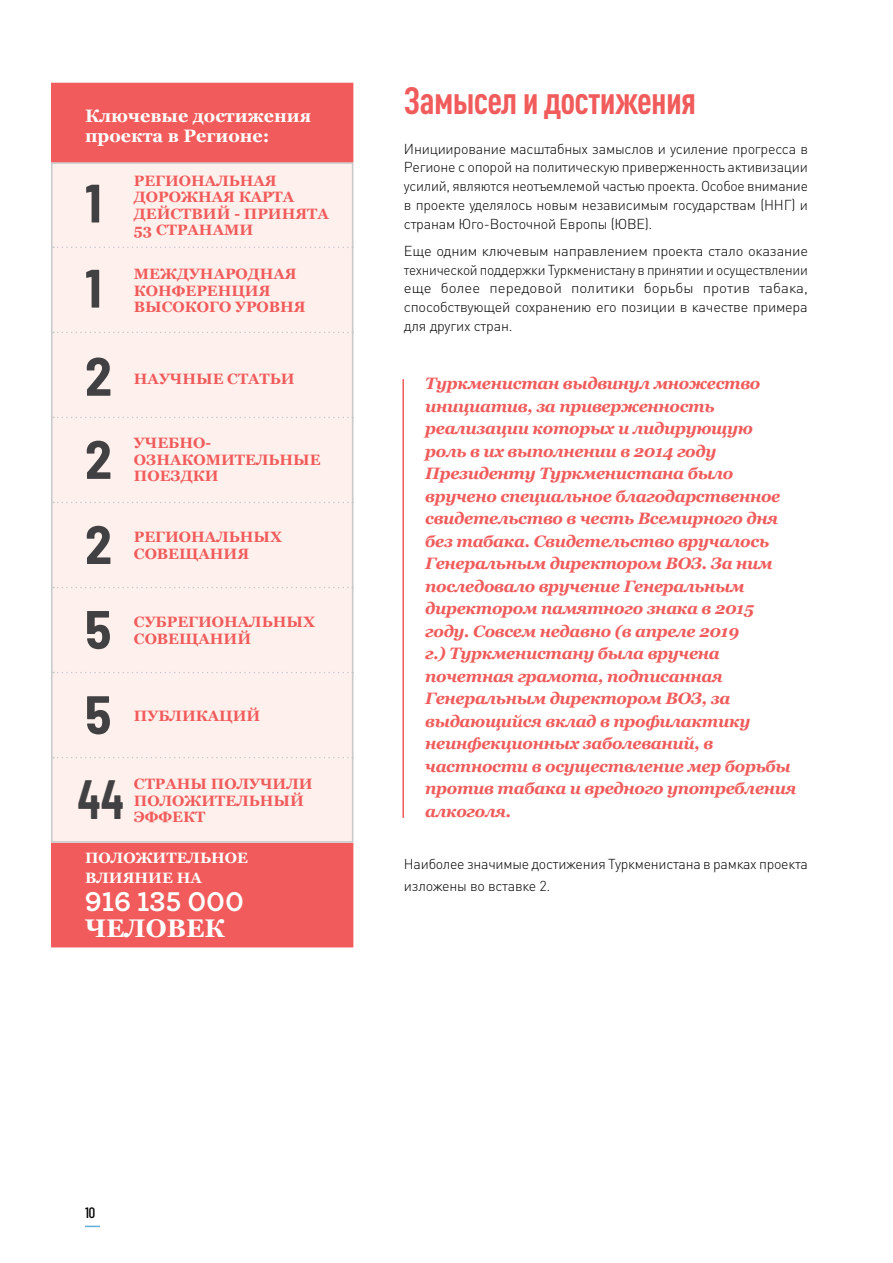
<style>
.page{position:relative;width:893px;height:1263px;background:#fff}
.page>*{position:absolute;margin:0;border:0;box-sizing:border-box;transform-origin:0 0}
.t1{font:700 semi-condensed 54px "Barlow";color:#414042}
.t2{font:700 semi-condensed 54px "Barlow";color:#414042;scale:.8 1}
.t3{font:700 condensed 37.5px "DIN Pro";letter-spacing:-.02em;color:#f15b5b}
.t4{font:700 28.5px "Archer Pro";color:#fff}
.t5{font:700 25.5px "Georgia";color:#fff}
.t6{font:700 18px/19.5px "Georgia";color:#fff}
.t7{font:italic 700 16.5px/22.5px "Georgia";letter-spacing:-.02em;color:#f15b5b}
.t8{font:700 15px/16.5px "Georgia";color:#f15b5b}
.t9{font:700 15px/19.5px "Georgia";color:#fff}
.t10{font:500 15px "Barlow Condensed";color:#000}
.t11{font:300 14.25px/18.8px "DIN Pro";letter-spacing:-.015em;color:#000;text-align:justify}
</style>
<div class="page">
<svg style="left:85px;top:1226px;width:15px;height:1px"></svg>
<hr style="left:402px;top:379px;width:2px;height:439px;background:#f15b5b">
<svg style="left:51px;top:83px;width:302px;height:864px;background:#facfcc"></svg>
<p class="t6" style="left:85px;top:105px;width:228px">Ключевые достижения проекта в Регионе:</p>
<h1 class="t1" style="left:85px;top:170px;width:18px">1</h1>
<h1 class="t1" style="left:85px;top:255px;width:18px">1</h1>
<h1 class="t1" style="left:85px;top:343px;width:28px">2</h1>
<h1 class="t1" style="left:85px;top:426px;width:28px">2</h1>
<h1 class="t1" style="left:85px;top:511px;width:28px">2</h1>
<h1 class="t1" style="left:85px;top:596px;width:28px">5</h1>
<p class="t8" style="left:134px;top:171px;width:196px">РЕГИОНАЛЬНАЯ<br>ДОРОЖНАЯ КАРТА<br>ДЕЙСТВИЙ - ПРИНЯТА<br>53 СТРАНАМИ</p>
<p class="t8" style="left:134px;top:265px;width:173px">МЕЖДУНАРОДНАЯ<br>КОНФЕРЕНЦИЯ<br>ВЫСОКОГО УРОВНЯ</p>
<p class="t8" style="left:134px;top:370px;width:162px">НАУЧНЫЕ СТАТЬИ</p>
<p class="t8" style="left:134px;top:434px;width:188px">УЧЕБНО-<br>ОЗНАКОМИТЕЛЬНЫЕ<br>ПОЕЗДКИ</p>
<p class="t8" style="left:134px;top:528px;width:150px">РЕГИОНАЛЬНЫХ<br>СОВЕЩАНИЯ</p>
<p class="t8" style="left:134px;top:613px;width:183px">СУБРЕГИОНАЛЬНЫХ<br>СОВЕЩАНИЙ</p>
<h1 class="t1" style="left:85px;top:681px;width:28px">5</h1>
<p class="t8" style="left:134px;top:706px;width:128px">ПУБЛИКАЦИЙ</p>
<h1 class="t2" style="left:78px;top:766px;width:60px">44</h1>
<p class="t8" style="left:134px;top:775px;width:180px">СТРАНЫ ПОЛУЧИЛИ<br>ПОЛОЖИТЕЛЬНЫЙ<br>ЭФФЕКТ</p>
<p class="t9" style="left:85px;top:847px;width:164px">ПОЛОЖИТЕЛЬНОЕ<br>ВЛИЯНИЕ НА</p>
<h3 class="t4" style="left:85px;top:879px;width:161px">916 135 000</h3>
<h3 class="t5" style="left:85px;top:909px;width:141px">ЧЕЛОВЕК</h3>
<h2 class="t3" style="left:404px;top:72px;width:294px">Замысел и достижения</h2>
<p class="t11" style="left:404px;top:138px;width:405px">Инициирование масштабных замыслов и усиление прогресса в Регионе с опорой на политическую приверженность активизации усилий, являются неотъемлемой частью проекта. Особое внимание в проекте уделялось новым независимым государствам (ННГ) и странам Юго-Восточной Европы (ЮВЕ).</p>
<p class="t11" style="left:404px;top:240px;width:406px">Еще одним ключевым направлением проекта стало оказание технической поддержки Туркменистану в принятии и осуществлении еще более передовой политики борьбы против табака, способствующей сохранению его позиции в качестве примера для других стран.</p>
<p class="t7" style="left:425px;top:371px;width:373px">Туркменистан выдвинул множество инициатив, за приверженность реализации которых и лидирующую роль в их выполнении в 2014 году Президенту Туркменистана было вручено специальное благодарственное свидетельство в честь Всемирного дня без табака. Свидетельство вручалось Генеральным директором ВОЗ. За ним последовало вручение Генеральным директором памятного знака в 2015 году. Совсем недавно (в апреле 2019<br>г.) Туркменистану была вручена почетная грамота, подписанная Генеральным директором ВОЗ, за выдающийся вклад в профилактику неинфекционных заболеваний, в частности в осуществление мер борьбы против табака и вредного употребления алкоголя.</p>
<p class="t11" style="left:404px;top:852px;width:405px;line-height:21.6px">Наиболее значимые достижения Туркменистана в рамках проекта изложены во вставке 2.</p>
<p class="t10" style="left:85px;top:1204px;width:12px">10</p>
</div>
